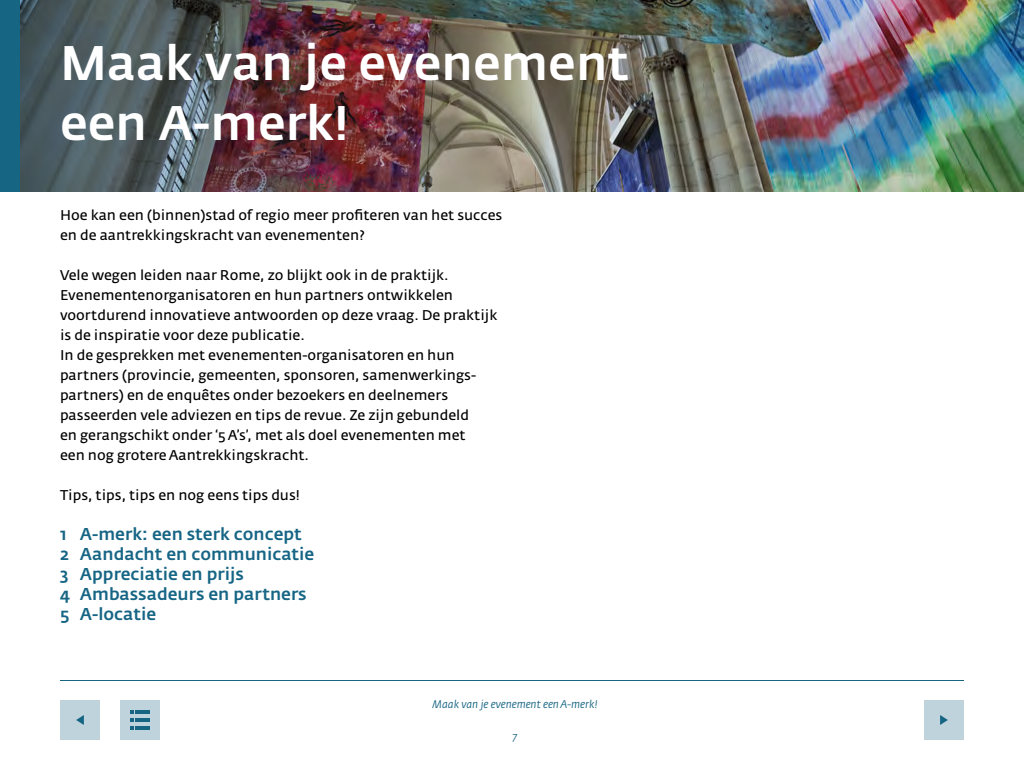
<style>
.page{position:relative;width:1024px;height:768px;background:#fff}
.page>*{position:absolute;margin:0;border:0;box-sizing:border-box;transform-origin:0 0}
.t1{font:500 48px/60px "Fedra Sans Alt";color:#fff}
.t2{font:500 17px/20px "Fedra Sans Alt";color:#166585}
.t3{font:14px/20px "Fedra Sans Alt";color:#000}
.t4{font:italic 11px "Fedra Sans Alt";color:#166583}
</style>
<div class="page">
<hr style="left:60px;top:680px;width:904px;height:1px;background:#166583">
<div style="left:0;top:0;width:20px;height:192px;background:#166583"></div>
<div style="left:120px;top:700px;width:40px;height:40px;background:#bed3dc"></div>
<svg style="left:130px;top:710px;width:4px;height:20px"></svg>
<hr style="left:136px;top:710px;width:14px;height:4px;background:#166583">
<hr style="left:136px;top:718px;width:14px;height:4px;background:#166583">
<hr style="left:136px;top:726px;width:14px;height:4px;background:#166583">
<div style="left:60px;top:700px;width:40px;height:40px;background:#bed3dc"></div>
<svg style="left:76px;top:715px;width:8px;height:10px"></svg>
<div style="left:924px;top:700px;width:40px;height:40px;background:#bed3dc"></div>
<svg style="left:940px;top:715px;width:8px;height:10px"></svg>
<img style="left:20px;top:0;width:1004px;height:192px">
<h1 class="t1" style="left:60px;top:34px;width:571px">Maak van je evenement een A-merk!</h1>
<p class="t3" style="left:60px;top:205px;width:444px">Hoe kan een (binnen)stad of regio meer profiteren van het succes en de aantrekkingskracht van evenementen?</p>
<p class="t3" style="left:60px;top:265px;width:439px">Vele wegen leiden naar Rome, zo blijkt ook in de praktijk.<br>Evenementenorganisatoren en hun partners ontwikkelen voortdurend innovatieve antwoorden op deze vraag. De praktijk is de inspiratie voor deze publicatie.<br>In de gesprekken met evenementen-organisatoren en hun partners (provincie, gemeenten, sponsoren, samenwerkings&shy;partners) en de enquêtes onder bezoekers en deelnemers passeerden vele adviezen en tips de revue. Ze zijn gebundeld<br>en gerangschikt onder ‘5 A’s’, met als doel evenementen met<br>een nog grotere Aantrekkingskracht.</p>
<p class="t3" style="left:60px;top:486px;width:241px">Tips, tips, tips en nog eens tips dus!</p>
<p class="t2" style="left:60px;top:524px;width:256px">1 A-merk: een sterk concept<br>2 Aandacht en communicatie<br>3 Appreciatie en prijs<br>4 Ambassadeurs en partners<br>5 A-locatie</p>
<p class="t4" style="left:433px;top:699px;width:166px">Maak van je evenement een A-merk!</p>
<p class="t4" style="left:513px;top:730px;width:6px">7</p>
</div>
